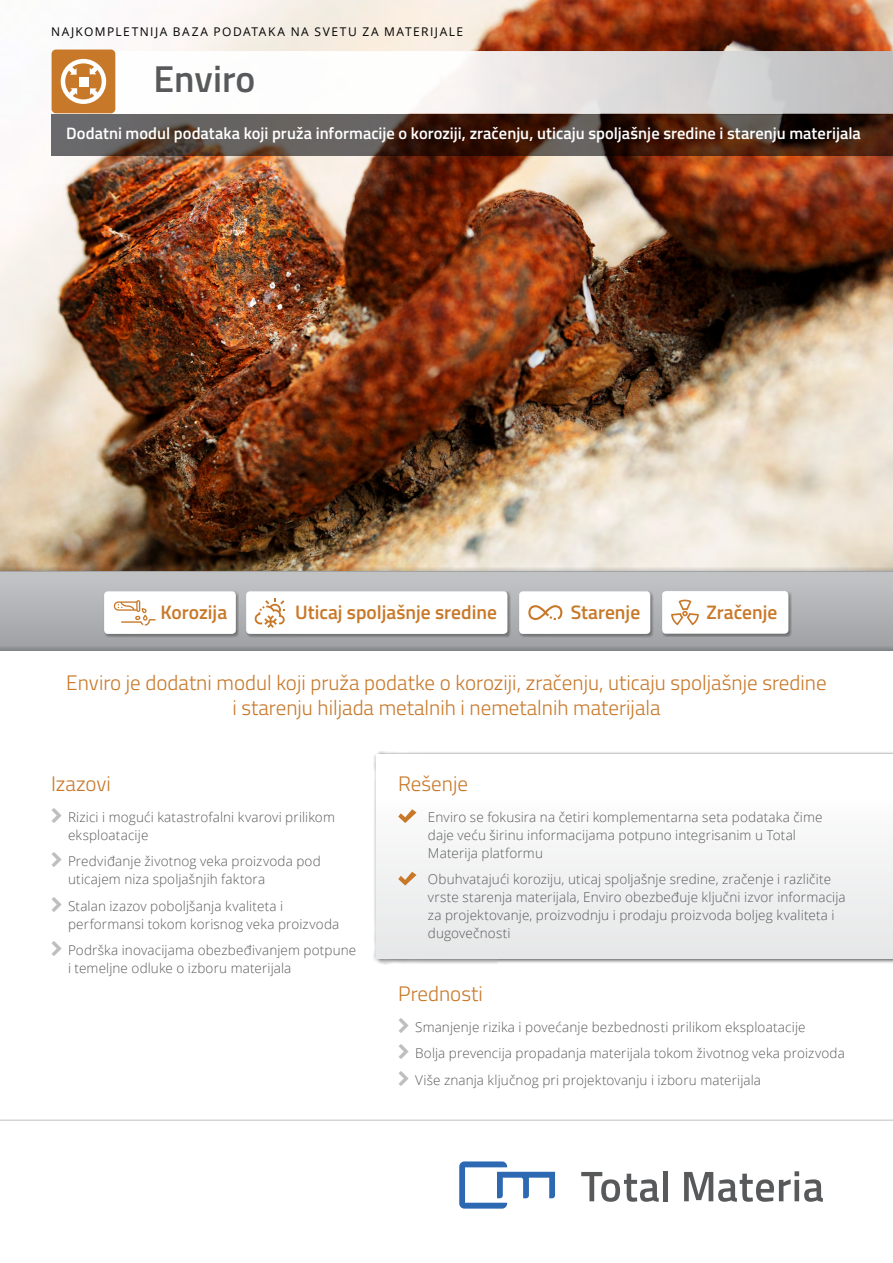
<style>
.page{position:relative;width:893px;height:1263px;background:#fff}
.page>*{position:absolute;margin:0;border:0;box-sizing:border-box;transform-origin:0 0}
.t1{font:600 37.5px "Titillium Web";color:#58595b}
.t2{font:300 21px/25.5px "Titillium Web";color:#c87829;text-align:center}
.t3{font:600 19.5px "Titillium Web";color:#c87829}
.t4{font:600 16.5px "Titillium Web";color:#fff}
.t5{font:300 13.5px/18px "Open Sans";letter-spacing:.01em;color:#58595b}
.t6{font:12px "Open Sans";letter-spacing:.125em;color:#000}
</style>
<div class="page">
<img style="left:0;top:0;width:893px;height:553px">
<div style="left:374px;top:751px;width:519px;height:213px;background:#000;opacity:.75"></div>
<div style="left:377px;top:754px;width:516px;height:204px;background:#f4f4f4"></div>
<svg style="left:0;top:572px;width:893px;height:59px;background:#b9bbbd"></svg>
<div style="left:0;top:631px;width:893px;height:20px;background:linear-gradient(to bottom,#acaeb0,#929497)"></div>
<svg style="left:51px;top:114px;width:842px;height:41px;background:#4c382f"></svg>
<svg style="left:51px;top:51px;width:384px;height:63px"></svg>
<svg style="left:581px;top:1172px;width:78px;height:30px"></svg>
<div style="left:663px;top:1171px;width:5px;height:30px;background:#58595b"></div>
<svg style="left:684px;top:1171px;width:139px;height:31px"></svg>
<svg style="left:459px;top:1161px;width:96px;height:47px"></svg>
<hr style="left:0;top:1119px;width:893px;height:2px;background:#d3d5d6">
<img style="left:0;top:553px;width:893px;height:19px">
<div style="left:435px;top:51px;width:458px;height:63px;background:linear-gradient(to right,#faf6f4,#bbbcbd)"></div>
<svg style="left:398px;top:809px;width:18px;height:14px"></svg>
<svg style="left:398px;top:872px;width:18px;height:13px"></svg>
<div style="left:52px;top:50px;width:63px;height:63px;background:#c87829;border-radius:4px"></div>
<div style="left:79px;top:77px;width:10px;height:9px;background:#fff"></div>
<svg style="left:69px;top:88px;width:8px;height:9px"></svg>
<svg style="left:90px;top:88px;width:8px;height:9px"></svg>
<svg style="left:90px;top:66px;width:8px;height:8px"></svg>
<svg style="left:68px;top:66px;width:9px;height:9px"></svg>
<div style="left:61px;top:59px;width:45px;height:45px;border:4px solid #fff;border-radius:50%"></div>
<div style="left:103px;top:591px;width:136px;height:46px;background:#000;opacity:.31"></div>
<div style="left:104px;top:591px;width:132px;height:43px;background:#fff;border-radius:4px"></div>
<svg style="left:114px;top:600px;width:41px;height:26px"></svg>
<div style="left:246px;top:591px;width:265px;height:46px;background:#000;opacity:.31"></div>
<div style="left:246px;top:591px;width:261px;height:43px;background:#fff;border-radius:4px"></div>
<svg style="left:254px;top:598px;width:31px;height:30px"></svg>
<div style="left:518px;top:591px;width:135px;height:46px;background:#000;opacity:.31"></div>
<div style="left:519px;top:591px;width:131px;height:43px;background:#fff;border-radius:4px"></div>
<svg style="left:528px;top:605px;width:34px;height:15px"></svg>
<div style="left:661px;top:591px;width:131px;height:46px;background:#000;opacity:.31"></div>
<div style="left:662px;top:591px;width:126px;height:43px;background:#fff;border-radius:4px"></div>
<svg style="left:671px;top:599px;width:28px;height:26px"></svg>
<p class="t6" style="left:51px;top:23px;width:413px">NAJKOMPLETNIJA BAZA PODATAKA NA SVETU ZA MATERIJALE</p>
<h1 class="t1" style="left:154px;top:51px;width:103px">Enviro</h1>
<p class="t4" style="left:66px;top:121px;width:796px">Dodatni modul podataka koji pruža informacije o koroziji, zračenju, uticaju spoljašnje sredine i starenju materijala</p>
<h3 class="t3" style="left:160px;top:597px;width:68px">Korozija</h3>
<h3 class="t3" style="left:295px;top:597px;width:203px">Uticaj spoljašnje sredine</h3>
<h3 class="t3" style="left:571px;top:597px;width:71px">Starenje</h3>
<h3 class="t3" style="left:706px;top:597px;width:72px">Zračenje</h3>
<h2 class="t2" style="left:66px;top:668px;width:762px">Enviro je dodatni modul koji pruža podatke o koroziji, zračenju, uticaju spoljašnje sredine i starenju hiljada metalnih i nemetalnih materijala</h2>
<h2 class="t2" style="left:51px;top:770px;width:61px">Izazovi</h2>
<p class="t5" style="left:68px;top:807px;width:268px">Rizici i mogući katastrofalni kvarovi prilikom eksploatacije</p>
<p class="t5" style="left:68px;top:852px;width:254px">Predviđanje životnog veka proizvoda pod uticajem niza spoljašnjih faktora</p>
<p class="t5" style="left:68px;top:896px;width:273px">Stalan izazov poboljšanja kvaliteta i performansi tokom korisnog veka proizvoda</p>
<p class="t5" style="left:68px;top:941px;width:290px">Podrška inovacijama obezbeđivanjem potpune i temeljne odluke o izboru materijala</p>
<h2 class="t2" style="left:398px;top:770px;width:71px">Rešenje</h2>
<p class="t5" style="left:428px;top:807px;width:396px">Enviro se fokusira na četiri komplementarna seta podataka čime daje veću širinu informacijama potpuno integrisanim u Total<br>Materija platformu</p>
<p class="t5" style="left:428px;top:870px;width:419px">Obuhvatajući koroziju, uticaj spoljašnje sredine, zračenje i različite vrste starenja materijala, Enviro obezbeđuje ključni izvor informacija za projektovanje, proizvodnju i prodaju proizvoda boljeg kvaliteta i dugovečnosti</p>
<h2 class="t2" style="left:398px;top:980px;width:86px">Prednosti</h2>
<p class="t5" style="left:415px;top:1013px;width:431px;line-height:26.5px">Smanjenje rizika i povećanje bezbednosti prilikom eksploatacije<br>Bolja prevencija propadanja materijala tokom životnog veka proizvoda<br>Više znanja ključnog pri projektovanju i izboru materijala</p>
</div>
